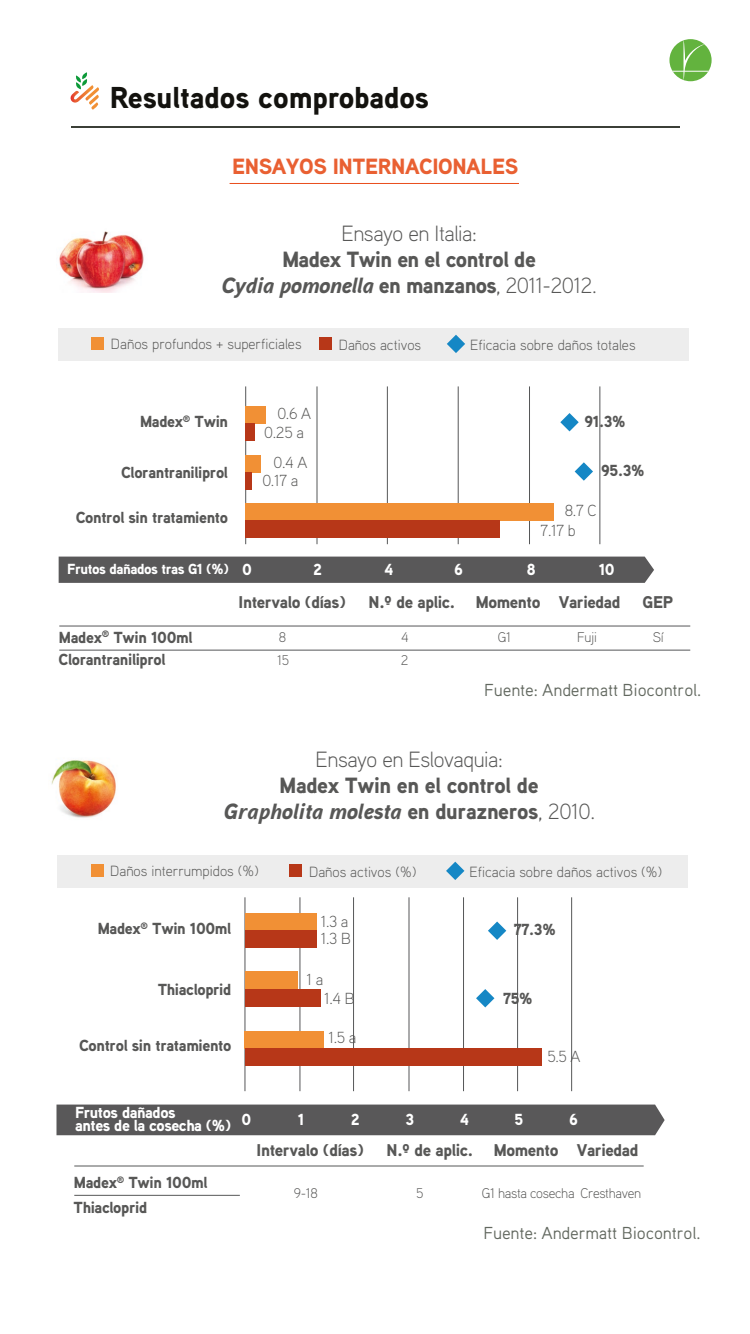
<style>
.page{position:relative;width:750px;height:1334px;background:#fff}
.page>*{position:absolute;margin:0;border:0;box-sizing:border-box;transform-origin:0 0}
.t1{font:900 30.2px "Aaux Pro";letter-spacing:-.005em;color:#13120e}
.t2{font:900 22px/26px "Aaux Pro";letter-spacing:-.025em;color:#575756;text-align:center}
.t3{font:22px "Aaux Pro Black Italic OSF";letter-spacing:-.03em;color:#575756}
.t4{font:300 22px "Aaux Pro";letter-spacing:-.02em;color:#575756}
.t5{font:900 22px "Aaux Pro";letter-spacing:-.02em;color:#e96032}
.t6{font:17.3px "Aaux Pro Regular OSF";letter-spacing:-.01em;color:#62685f}
.t7{font:900 17px "Aaux Pro";letter-spacing:-.025em;color:#575756}
.t8{font:900 16px "Aaux Pro";letter-spacing:-.025em;color:#575756}
.t9{font:300 16px/18.3px "Aaux Pro";color:#575756}
.t10{font:900 16px/13px "Aaux Pro";letter-spacing:-.03em;color:#fff}
.t11{font:300 14.8px "Aaux Pro";color:#575756}
.t12{font:900 14.6px "Aaux Pro";letter-spacing:-.035em;color:#fff}
.t13{font:300 14px/22.7px "Aaux Pro";letter-spacing:-.025em;color:#575756}
.s1{font-family:"Aaux Pro";font-weight:900}
.s2{font-family:"Aaux Pro";font-weight:300}
.s3{font-size:16px}
.s4{font-style:italic}
.s5{font-weight:300}
</style>
<div class="page">
<hr style="left:71px;top:126px;width:609px;height:2px;background:#3b3f37">
<svg style="left:669px;top:39px;width:43px;height:42px"></svg>
<svg style="left:671px;top:39px;width:39px;height:42px"></svg>
<svg style="left:70px;top:72px;width:29px;height:38px"></svg>
<img style="left:59px;top:231px;width:85px;height:62px">
<img style="left:51px;top:760px;width:65px;height:58px">
<hr style="left:230px;top:183px;width:289px;height:1px;background:#e94e1c">
<div style="left:58px;top:328px;width:630px;height:33px;background:#ededed"></div>
<hr style="left:245px;top:386px;width:1px;height:158px;background:#565758">
<hr style="left:317px;top:386px;width:1px;height:158px;background:#565758">
<hr style="left:387px;top:386px;width:1px;height:158px;background:#565758">
<hr style="left:458px;top:386px;width:1px;height:158px;background:#565758">
<hr style="left:529px;top:386px;width:1px;height:158px;background:#565758">
<hr style="left:600px;top:386px;width:1px;height:158px;background:#565758">
<div style="left:246px;top:406px;width:20px;height:17px;background:#f19035"></div>
<div style="left:246px;top:455px;width:15px;height:17px;background:#f19035"></div>
<div style="left:246px;top:503px;width:308px;height:17px;background:#f19035"></div>
<div style="left:246px;top:521px;width:254px;height:17px;background:#b73718"></div>
<div style="left:246px;top:473px;width:6px;height:17px;background:#b73718"></div>
<div style="left:246px;top:423px;width:9px;height:17px;background:#b73718"></div>
<div style="left:59px;top:557px;width:595px;height:26px;background:#595859"></div>
<div style="left:91px;top:337px;width:13px;height:13px;background:#f19035"></div>
<div style="left:319px;top:337px;width:13px;height:13px;background:#b73718"></div>
<svg style="left:447px;top:335px;width:18px;height:18px"></svg>
<svg style="left:560px;top:413px;width:19px;height:18px"></svg>
<svg style="left:575px;top:462px;width:18px;height:19px"></svg>
<hr style="left:59px;top:626px;width:631px;height:1px;background:#565758">
<hr style="left:59px;top:650px;width:631px;height:1px;background:#565758">
<div style="left:58px;top:855px;width:630px;height:33px;background:#ededed"></div>
<hr style="left:245px;top:897px;width:1px;height:194px;background:#565758">
<hr style="left:300px;top:897px;width:1px;height:194px;background:#565758">
<hr style="left:353px;top:897px;width:1px;height:194px;background:#565758">
<hr style="left:409px;top:897px;width:1px;height:194px;background:#565758">
<hr style="left:463px;top:897px;width:1px;height:194px;background:#565758">
<hr style="left:517px;top:897px;width:1px;height:194px;background:#565758">
<hr style="left:571px;top:897px;width:1px;height:194px;background:#565758">
<div style="left:245px;top:913px;width:71px;height:17px;background:#f19035"></div>
<div style="left:245px;top:972px;width:53px;height:17px;background:#f19035"></div>
<div style="left:245px;top:1031px;width:79px;height:17px;background:#f19035"></div>
<div style="left:245px;top:1049px;width:297px;height:17px;background:#b73718"></div>
<div style="left:245px;top:990px;width:76px;height:17px;background:#b73718"></div>
<div style="left:245px;top:930px;width:71px;height:17px;background:#b73718"></div>
<div style="left:57px;top:1105px;width:608px;height:30px;background:#595859"></div>
<div style="left:91px;top:864px;width:13px;height:13px;background:#f19035"></div>
<div style="left:289px;top:864px;width:13px;height:13px;background:#b73718"></div>
<svg style="left:446px;top:862px;width:18px;height:18px"></svg>
<svg style="left:488px;top:922px;width:18px;height:18px"></svg>
<svg style="left:476px;top:989px;width:18px;height:18px"></svg>
<hr style="left:74px;top:1166px;width:570px;height:1px;background:#565758">
<hr style="left:74px;top:1195px;width:166px;height:1px;background:#565758">
<h1 class="t1" style="left:110px;top:78px;width:321px">Resultados comprobados</h1>
<h2 class="t5" style="left:232px;top:152px;width:288px">ENSAYOS INTERNACIONALES</h2>
<h2 class="t4" style="left:341px;top:219px;width:137px">Ensayo en Italia:</h2>
<h2 class="t2" style="left:282px;top:246px;width:255px">Madex Twin en el control de</h2>
<h2 class="t3" style="left:222px;top:271px;width:377px">Cydia pomonella <span class="s1">en manzanos</span><span class="s2">, 2011-2012.</span></h2>
<p class="t11" style="left:111px;top:335px;width:192px">Daños profundos + superficiales</p>
<p class="t11" style="left:339px;top:336px;width:84px">Daños activos</p>
<p class="t11" style="left:470px;top:336px;width:167px">Eficacia sobre daños totales</p>
<p class="t9" style="left:264px;top:404px;width:48px;text-indent:13px">0.6 A<br>0.25 a</p>
<p class="t9" style="left:262px;top:452px;width:46px;text-indent:11px">0.4 A<br>0.17 a</p>
<p class="t8" style="left:140px;top:411px;width:90px">Madex<sup>®</sup> Twin</p>
<p class="t8" style="left:584px;top:411px;width:43px">91.3%</p>
<p class="t8" style="left:601px;top:460px;width:45px">95.3%</p>
<p class="t9" style="left:565px;top:501px;width:33px">8.7 C</p>
<p class="t8" style="left:121px;top:462px;width:109px">Clorantraniliprol</p>
<p class="t8" style="left:76px;top:507px;width:154px">Control sin tratamiento</p>
<p class="t12" style="left:67px;top:560px;width:186px">Frutos dañados tras G1 (%) <span class="s3">0</span></p>
<p class="t10" style="left:313px;top:562px;width:10px">2</p>
<p class="t10" style="left:384px;top:562px;width:10px">4</p>
<p class="t10" style="left:454px;top:562px;width:10px">6</p>
<p class="t10" style="left:527px;top:562px;width:10px">8</p>
<p class="t10" style="left:599px;top:562px;width:18px">10</p>
<p class="t9" style="left:541px;top:520px;width:37px">7.17 b</p>
<p class="t8" style="left:59px;top:627px;width:135px">Madex<sup>®</sup> Twin 100ml</p>
<p class="t8" style="left:59px;top:649px;width:109px">Clorantraniliprol</p>
<p class="t7" style="left:239px;top:591px;width:109px">Intervalo (días)</p>
<p class="t7" style="left:369px;top:591px;width:254px">N.º de aplic. Momento Variedad</p>
<p class="t7" style="left:643px;top:591px;width:32px">GEP</p>
<p class="t13" style="left:277px;top:625px;width:14px">8<br>15</p>
<p class="t13" style="left:401px;top:625px;width:9px">4</p>
<p class="t13" style="left:498px;top:625px;width:15px">G1</p>
<p class="t13" style="left:577px;top:625px;width:21px">Fuji</p>
<p class="t13" style="left:653px;top:625px;width:12px">Sí</p>
<p class="t13" style="left:401px;top:648px;width:9px">2</p>
<p class="t6" style="left:484px;top:679px;width:219px">Fuente: Andermatt Biocontrol.</p>
<h2 class="t4" style="left:316px;top:745px;width:189px">Ensayo en Eslovaquia:</h2>
<h2 class="t2" style="left:223px;top:771px;width:373px">Madex Twin en el control de<br><span class="s4">Grapholita molesta</span> en durazneros<span class="s5">, 2010.</span></h2>
<p class="t11" style="left:110px;top:862px;width:150px">Daños interrumpidos (%)</p>
<p class="t11" style="left:309px;top:863px;width:109px">Daños activos (%)</p>
<p class="t11" style="left:470px;top:863px;width:194px">Eficacia sobre daños activos (%)</p>
<p class="t8" style="left:98px;top:918px;width:135px">Madex<sup>®</sup> Twin 100ml</p>
<p class="t8" style="left:158px;top:979px;width:75px">Thiacloprid</p>
<p class="t8" style="left:79px;top:1035px;width:154px">Control sin tratamiento</p>
<p class="t9" style="left:321px;top:913px;width:31px;line-height:16.9px">1.3 a<br>1.3 B</p>
<p class="t9" style="left:306px;top:969px;width:18px">1 a</p>
<p class="t9" style="left:324px;top:988px;width:32px">1.4 B</p>
<p class="t9" style="left:329px;top:1028px;width:29px">1.5 a</p>
<p class="t8" style="left:514px;top:919px;width:43px">77.3%</p>
<p class="t8" style="left:503px;top:989px;width:31px">75%</p>
<p class="t9" style="left:547px;top:1046px;width:35px">5.5 A</p>
<p class="t10" style="left:75px;top:1106px;width:178px">Frutos dañados<br>antes de la cosecha (%) 0</p>
<p class="t10" style="left:298px;top:1112px;width:8px">1</p>
<p class="t10" style="left:351px;top:1112px;width:10px">2</p>
<p class="t10" style="left:406px;top:1112px;width:10px">3</p>
<p class="t10" style="left:460px;top:1112px;width:10px">4</p>
<p class="t10" style="left:515px;top:1112px;width:10px">5</p>
<p class="t10" style="left:569px;top:1112px;width:10px">6</p>
<p class="t8" style="left:74px;top:1172px;width:135px">Madex<sup>®</sup> Twin 100ml</p>
<p class="t8" style="left:74px;top:1197px;width:75px">Thiacloprid</p>
<p class="t7" style="left:257px;top:1139px;width:109px">Intervalo (días)</p>
<p class="t7" style="left:387px;top:1139px;width:254px">N.º de aplic. Momento Variedad</p>
<p class="t13" style="left:294px;top:1181px;width:26px">9-18</p>
<p class="t13" style="left:416px;top:1181px;width:9px">5</p>
<p class="t13" style="left:482px;top:1181px;width:161px">G1 hasta cosecha Cresthaven</p>
<p class="t6" style="left:483px;top:1222px;width:219px">Fuente: Andermatt Biocontrol.</p>
</div>
